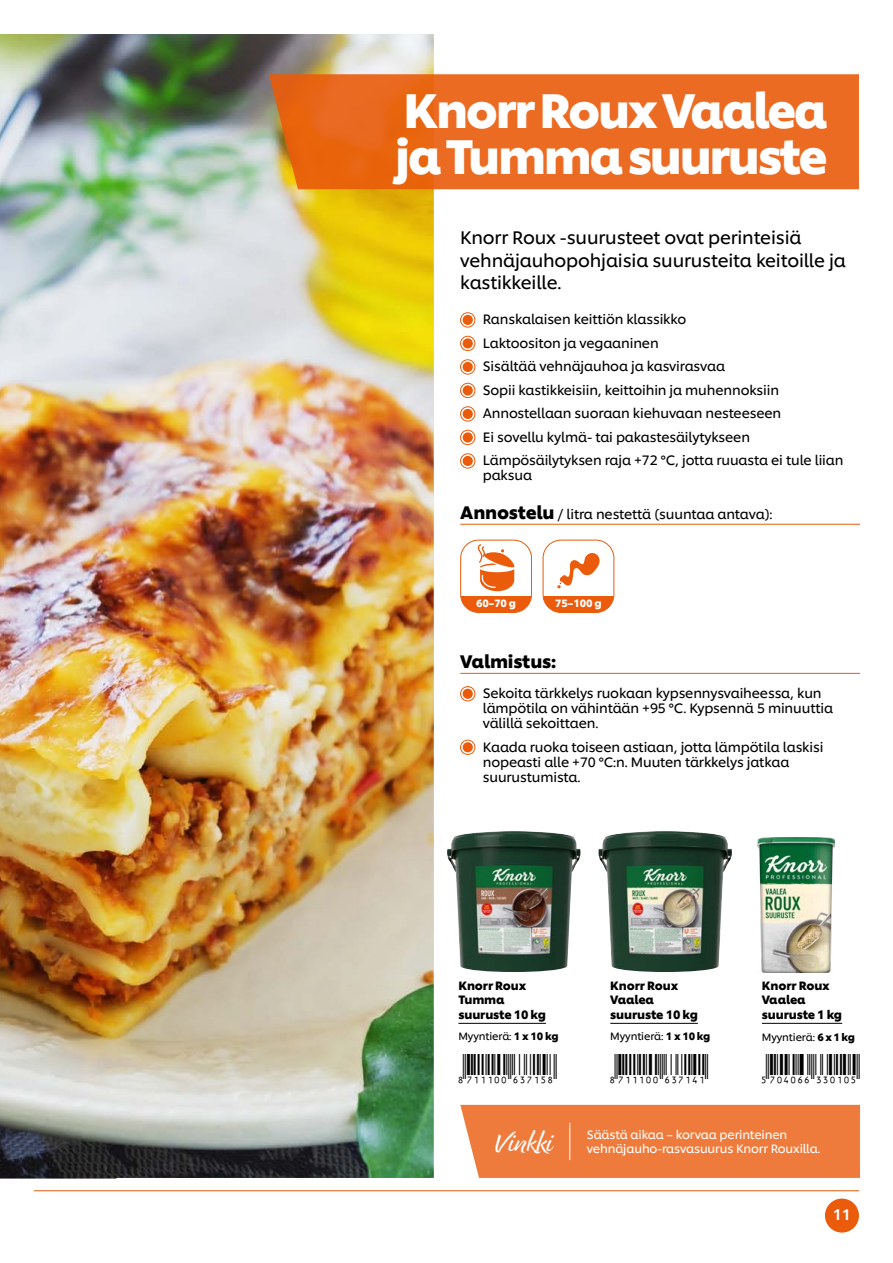
<style>
.page{position:relative;width:893px;height:1263px;background:#fff}
.page>*{position:absolute;margin:0;border:0;box-sizing:border-box;transform-origin:0 0}
.t1{font:700 48px/45.8px "Unilever Shilling";letter-spacing:-.05em;color:#fff}
.t2{font:31.5px "Viisas EAN Matala";color:#000}
.t3{font:expanded 30.6px "Good Karma";letter-spacing:-.025em;color:#fff}
.t4{font:18px/22.5px "Unilever Shilling";letter-spacing:-.01em;color:#000}
.t5{font:700 18px "Unilever Shilling";letter-spacing:-.01em;color:#000}
.t6{font:500 15px "Unilever Shilling";color:#fff}
.t7{font:13.5px/23.5px "Unilever Shilling";letter-spacing:-.01em;color:#000}
.t8{font:700 12px/14.4px "Unilever Shilling";letter-spacing:-.01em;color:#000}
.t9{font:12px/13.5px "Unilever Shilling";letter-spacing:-.01em;color:#fff}
.t10{font:10.5px "Unilever Shilling";letter-spacing:-.01em;color:#000}
.t11{font:700 10.5px "Unilever Shilling";letter-spacing:-.01em;color:#fff}
.s1{font-weight:700;font-size:18px}
.s2{font-weight:700}
</style>
<div class="page">
<div style="left:825px;top:1198px;width:34px;height:34px;background:#ea5b0b;border-radius:50%"></div>
<hr style="left:34px;top:1190px;width:825px;height:1px;background:#ea5b0b">
<img style="left:0;top:34px;width:434px;height:1144px">
<div style="left:460px;top:1105px;width:400px;height:73px;background:#ee7b3c"></div>
<hr style="left:458px;top:1023px;width:88px;height:1px;background:#000">
<div style="left:460px;top:312px;width:15px;height:15px;border:1px solid #ea5b0b;border-radius:50%"></div>
<div style="left:463px;top:315px;width:10px;height:10px;background:#ea5b0b;border-radius:50%"></div>
<div style="left:460px;top:336px;width:15px;height:15px;border:1px solid #ea5b0b;border-radius:50%"></div>
<div style="left:463px;top:338px;width:10px;height:10px;background:#ea5b0b;border-radius:50%"></div>
<div style="left:460px;top:359px;width:15px;height:15px;border:1px solid #ea5b0b;border-radius:50%"></div>
<div style="left:463px;top:362px;width:10px;height:10px;background:#ea5b0b;border-radius:50%"></div>
<div style="left:460px;top:383px;width:15px;height:15px;border:1px solid #ea5b0b;border-radius:50%"></div>
<div style="left:463px;top:385px;width:10px;height:10px;background:#ea5b0b;border-radius:50%"></div>
<div style="left:460px;top:406px;width:15px;height:15px;border:1px solid #ea5b0b;border-radius:50%"></div>
<div style="left:463px;top:409px;width:10px;height:10px;background:#ea5b0b;border-radius:50%"></div>
<div style="left:460px;top:430px;width:15px;height:15px;border:1px solid #ea5b0b;border-radius:50%"></div>
<div style="left:463px;top:432px;width:10px;height:10px;background:#ea5b0b;border-radius:50%"></div>
<div style="left:460px;top:453px;width:15px;height:15px;border:1px solid #ea5b0b;border-radius:50%"></div>
<div style="left:463px;top:456px;width:10px;height:10px;background:#ea5b0b;border-radius:50%"></div>
<hr style="left:762px;top:1023px;width:80px;height:1px;background:#000">
<div style="left:460px;top:686px;width:15px;height:15px;border:1px solid #ea5b0b;border-radius:50%"></div>
<div style="left:463px;top:689px;width:10px;height:10px;background:#ea5b0b;border-radius:50%"></div>
<div style="left:460px;top:740px;width:15px;height:15px;border:1px solid #ea5b0b;border-radius:50%"></div>
<div style="left:463px;top:742px;width:10px;height:10px;background:#ea5b0b;border-radius:50%"></div>
<hr style="left:460px;top:673px;width:400px;height:1px;background:#ea5b0b">
<hr style="left:569px;top:1123px;width:1px;height:37px;background:#fff">
<hr style="left:460px;top:524px;width:400px;height:1px;background:#ea5b0b">
<div style="left:461px;top:596px;width:70px;height:16px;background:#ea5b0b"></div>
<div style="left:460px;top:540px;width:72px;height:73px;border:1px solid #ea5b0b;border-radius:18px"></div>
<svg style="left:478px;top:544px;width:36px;height:47px"></svg>
<div style="left:543px;top:596px;width:71px;height:16px;background:#ea5b0b"></div>
<div style="left:543px;top:540px;width:71px;height:73px;border:1px solid #ea5b0b;border-radius:18px"></div>
<svg style="left:557px;top:553px;width:43px;height:36px"></svg>
<svg style="left:269px;top:74px;width:590px;height:115px;background:#e96b21"></svg>
<hr style="left:610px;top:1023px;width:88px;height:1px;background:#000">
<img style="left:598px;top:831px;width:134px;height:141px">
<img style="left:447px;top:831px;width:133px;height:141px">
<img style="left:757px;top:837px;width:77px;height:135px">
<h1 class="t1" style="left:395px;top:83px;width:434px">Knorr Roux Vaalea ja Tumma suuruste</h1>
<h3 class="t4" style="left:460px;top:225px;width:387px">Knorr Roux -suurusteet ovat perinteisiä vehnäjauhopohjaisia suurusteita keitoille ja kastikkeille.</h3>
<p class="t7" style="left:483px;top:307px;width:362px">Ranskalaisen keittiön klassikko<br>Laktoositon ja vegaaninen<br>Sisältää vehnäjauhoa ja kasvirasvaa<br>Sopii kastikkeisiin, keittoihin ja muhennoksiin Annostellaan suoraan kiehuvaan nesteeseen<br>Ei sovellu kylmä- tai pakastesäilytykseen Lämpösäilytyksen raja +72 °C, jotta ruuasta ei tule liian</p>
<p class="t7" style="left:483px;top:463px;width:51px">paksua</p>
<p class="t7" style="left:460px;top:501px;width:314px"><span class="s1">Annostelu</span> / litra nestettä (suuntaa antava):</p>
<p class="t11" style="left:476px;top:595px;width:42px">60–70 g</p>
<p class="t11" style="left:555px;top:595px;width:48px">75–100 g</p>
<h3 class="t5" style="left:460px;top:647px;width:98px">Valmistus:</h3>
<p class="t7" style="left:483px;top:685px;width:352px;line-height:15px">Sekoita tärkkelys ruokaan kypsennysvaiheessa, kun lämpötila on vähintään +95 °C. Kypsennä 5 minuuttia välillä sekoittaen.</p>
<p class="t7" style="left:483px;top:738px;width:342px;line-height:15px">Kaada ruoka toiseen astiaan, jotta lämpötila laskisi nopeasti alle +70 °C:n. Muuten tärkkelys jatkaa suurustumista.</p>
<p class="t8" style="left:458px;top:977px;width:89px">Knorr Roux<br>Tumma suuruste 10 kg</p>
<p class="t10" style="left:458px;top:1028px;width:102px">Myyntierä: <span class="s2">1 x 10 kg</span></p>
<h2 class="t2" style="left:456px;top:1051px;width:102px">*8711100637158*</h2>
<p class="t8" style="left:610px;top:977px;width:89px">Knorr Roux<br>Vaalea suuruste 10 kg</p>
<p class="t10" style="left:610px;top:1028px;width:102px">Myyntierä: <span class="s2">1 x 10 kg</span></p>
<h2 class="t2" style="left:608px;top:1051px;width:102px">*8711100637141*</h2>
<h2 class="t2" style="left:759px;top:1051px;width:102px">*5704066330105*</h2>
<p class="t8" style="left:762px;top:977px;width:82px">Knorr Roux<br>Vaalea suuruste 1 kg</p>
<p class="t10" style="left:762px;top:1029px;width:94px">Myyntierä: <span class="s2">6 x 1 kg</span></p>
<h3 class="t3" style="left:494px;top:1125px;width:59px">Vinkki</h3>
<p class="t9" style="left:587px;top:1127px;width:235px">Säästä aikaa – korvaa perinteinen vehnäjauho-rasvasuurus Knorr Rouxilla.</p>
<p class="t6" style="left:833px;top:1203px;width:20px">11</p>
</div>
